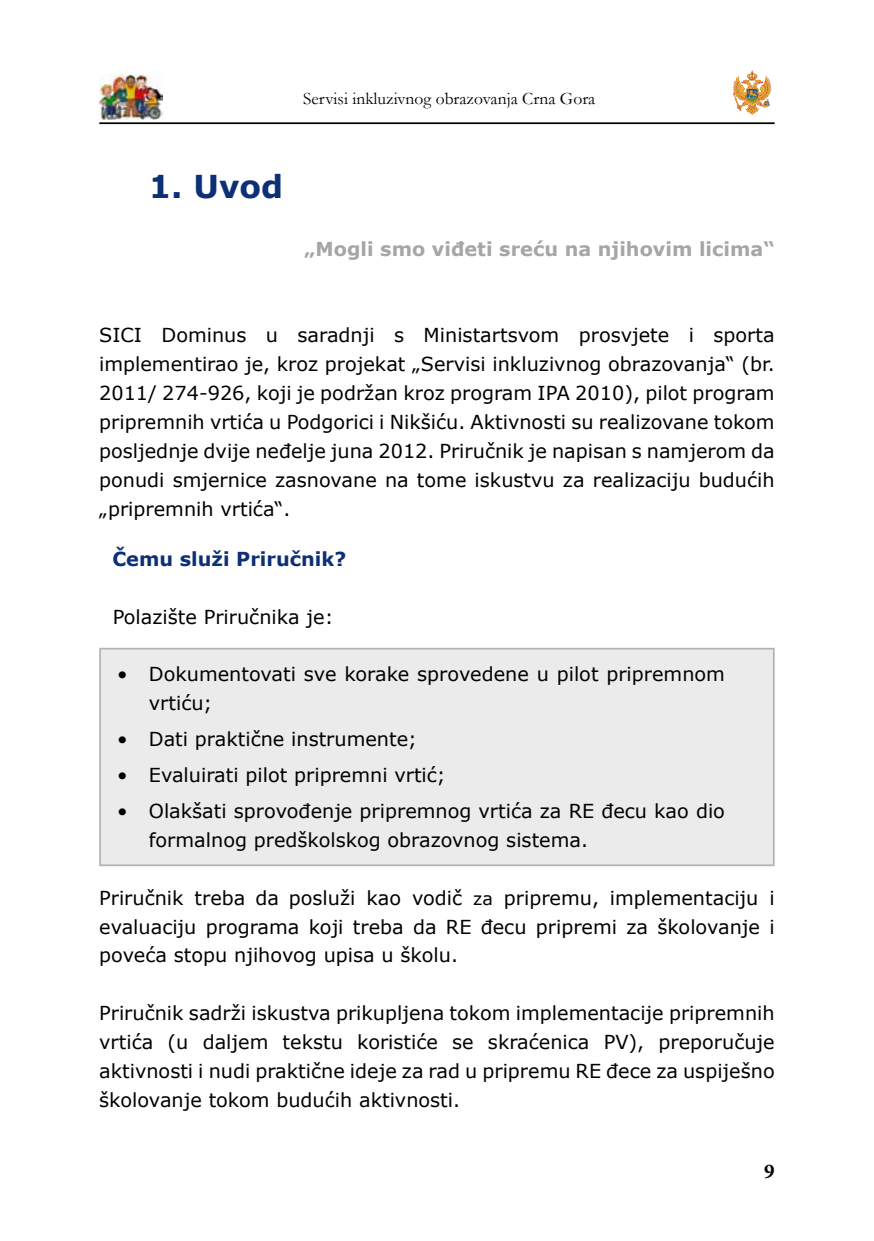
<style>
.page{position:relative;width:874px;height:1241px;background:#fff}
.page>*{position:absolute;margin:0;border:0;box-sizing:border-box;transform-origin:0 0}
.t1{font:700 31.5px "Verdana";color:#0d2f76}
.t2{font:700 21px "Minion Pro";color:#000}
.t3{font:19.25px/28.9px "Verdana";color:#000;text-align:justify}
.t4{font:700 19.25px "Verdana";color:#a6a6a6}
.t5{font:700 19.25px "Verdana";color:#0d2f76}
.t6{font:17.5px "Garamond";color:#000}
.s1{font-size:17.5px}
</style>
<div class="page">
<hr style="left:99px;top:122px;width:675px;height:2px;background:#000">
<img style="left:99px;top:74px;width:63px;height:45px">
<svg style="left:733px;top:71px;width:37px;height:44px"></svg>
<div style="left:100px;top:648px;width:673px;height:217px;background:#ebebec"></div>
<p class="t6" style="left:303px;top:87px;width:293px">Servisi inkluzivnog obrazovanja Crna Gora</p>
<h1 class="t1" style="left:149px;top:164px;width:136px">1. Uvod</h1>
<p class="t4" style="left:304px;top:235px;width:471px">„Mogli smo viđeti sreću na njihovim licima“</p>
<p class="t3" style="left:99px;top:320px;width:676px">SICI Dominus u saradnji s Ministartsvom prosvjete i sporta implementirao je, kroz projekat „Servisi inkluzivnog obrazovanja“ (br.<br>2011/ 274-926, koji je podržan kroz program IPA 2010), pilot program pripremnih vrtića u Podgorici i Nikšiću. Aktivnosti su realizovane tokom posljednje dvije neđelje juna 2012. Priručnik je napisan s namjerom da ponudi smjernice zasnovane na tome iskustvu za realizaciju budućih „pripremnih vrtića“.</p>
<p class="t5" style="left:112px;top:545px;width:235px">Čemu služi Priručnik?</p>
<p class="t3" style="left:113px;top:601px;width:222px">Polazište Priručnika je:</p>
<p class="t3" style="left:149px;top:659px;width:577px;text-indent:-31px">• Dokumentovati sve korake sprovedene u pilot pripremnom vrtiću;</p>
<p class="t3" style="left:117px;top:724px;width:301px">• Dati praktične instrumente;</p>
<p class="t3" style="left:117px;top:760px;width:330px">• Evaluirati pilot pripremni vrtić;</p>
<p class="t3" style="left:149px;top:796px;width:577px;text-indent:-31px">• Olakšati sprovođenje pripremnog vrtića za RE đecu kao dio formalnog predškolskog obrazovnog sistema.</p>
<p class="t3" style="left:99px;top:882px;width:676px">Priručnik treba da posluži kao vodič <span class="s1">za</span> pripremu, implementaciju i evaluaciju programa koji treba da RE đecu pripremi za školovanje i poveća stopu njihovog upisa u školu.</p>
<p class="t3" style="left:99px;top:998px;width:676px">Priručnik sadrži iskustva prikupljena tokom implementacije pripremnih vrtića (u daljem tekstu koristiće se skraćenica PV), preporučuje aktivnosti i nudi praktične ideje za rad u pripremu RE đece za uspiješno školovanje tokom budućih aktivnosti.</p>
<p class="t2" style="left:763px;top:1156px;width:12px">9</p>
</div>
